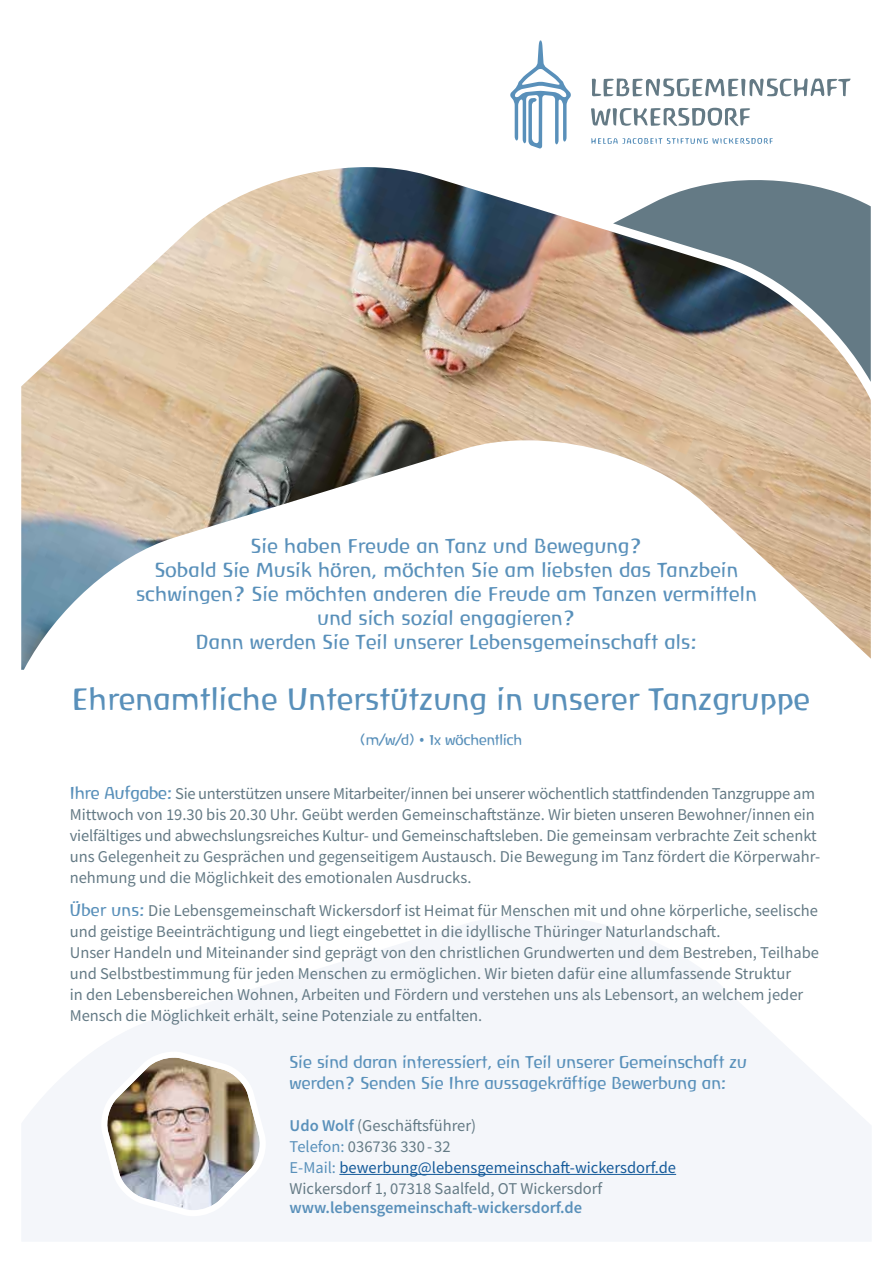
<style>
.page{position:relative;width:893px;height:1263px;background:#fff}
.page>*{position:absolute;margin:0;border:0;box-sizing:border-box;transform-origin:0 0}
.t1{font:30px "Baar Antropos";color:#5990ba}
.t2{font:19.5px/24px "Baar Antropos";color:#5990ba;text-align:center}
.t3{font:16.5px/21px "Source Sans Pro";color:#647a85}
.t4{font:16.5px/21px "Baar Antropos";letter-spacing:-.01em;color:#5990ba}
.t5{font:600 16.5px "Source Sans Pro";color:#5990ba}
.t6{font:14.25px "Baar Antropos";letter-spacing:-.025em;color:#5990ba}
.s1{font-family:"Baar Antropos";color:#5990ba}
.s2{font-weight:600;color:#5990ba}
.s3{color:#5990ba}
.s4{color:#165b9a}
</style>
<div class="page">
<svg style="left:510px;top:40px;width:61px;height:109px"></svg>
<svg style="left:592px;top:78px;width:259px;height:18px"></svg>
<svg style="left:591px;top:108px;width:159px;height:18px"></svg>
<svg style="left:591px;top:138px;width:182px;height:6px"></svg>
<img style="left:21px;top:167px;width:850px;height:503px">
<svg style="left:22px;top:915px;width:849px;height:326px;fill:#f4f6fa"></svg>
<img style="left:98px;top:1048px;width:171px;height:172px">
<hr style="left:339px;top:1174px;width:337px;height:1px;background:#165b9a">
<p class="t2" style="left:136px;top:534px;width:622px">Sie haben Freude an Tanz und Bewegung?<br>Sobald Sie Musik hören, möchten Sie am liebsten das Tanzbein schwingen? Sie möchten anderen die Freude am Tanzen vermitteln und sich sozial engagieren?<br>Dann werden Sie Teil unserer Lebensgemeinschaft als:</p>
<h1 class="t1" style="left:72px;top:681px;width:740px">Ehrenamtliche Unterstützung in unserer Tanzgruppe</h1>
<p class="t6" style="left:360px;top:731px;width:164px">(m/w/d) • 1x wöchentlich</p>
<p class="t3" style="left:70px;top:782px;width:752px"><span class="s1">Ihre Aufgabe:</span> Sie unterstützen unsere Mitarbeiter/innen bei unserer wöchentlich stattfindenden Tanzgruppe am Mittwoch von 19.30 bis 20.30 Uhr. Geübt werden Gemeinschaftstänze. Wir bieten unseren Bewohner/innen ein vielfältiges und abwechslungsreiches Kultur- und Gemeinschaftsleben. Die gemeinsam verbrachte Zeit schenkt uns Gelegenheit zu Gesprächen und gegenseitigem Austausch. Die Bewegung im Tanz fördert die Körperwahr&shy;nehmung und die Möglichkeit des emotionalen Ausdrucks.</p>
<p class="t3" style="left:70px;top:900px;width:751px"><span class="s1">Über uns:</span> Die Lebensgemeinschaft Wickersdorf ist Heimat für Menschen mit und ohne körperliche, seelische und geistige Beeinträchtigung und liegt eingebettet in die idyllische Thüringer Naturlandschaft.<br>Unser Handeln und Miteinander sind geprägt von den christlichen Grundwerten und dem Bestreben, Teilhabe und Selbstbestimmung für jeden Menschen zu ermöglichen. Wir bieten dafür eine allumfassende Struktur<br>in den Lebensbereichen Wohnen, Arbeiten und Fördern und verstehen uns als Lebensort, an welchem jeder Mensch die Möglichkeit erhält, seine Potenziale zu entfalten.</p>
<p class="t4" style="left:290px;top:1051px;width:459px">Sie sind daran interessiert, ein Teil unserer Gemeinschaft zu werden? Senden Sie Ihre aussagekräftige Bewerbung an:</p>
<p class="t3" style="left:290px;top:1115px;width:388px"><span class="s2">Udo Wolf</span> (Geschäftsführer)<br><span class="s3">Telefon:</span> 036736 330 - 32<br><span class="s3">E-Mail:</span> <span class="s4">bewerbung@lebensgemeinschaft-wickersdorf.de </span>Wickersdorf 1, 07318 Saalfeld, OT Wickersdorf</p>
<p class="t5" style="left:290px;top:1197px;width:294px">www.lebensgemeinschaft-wickersdorf.de</p>
</div>
